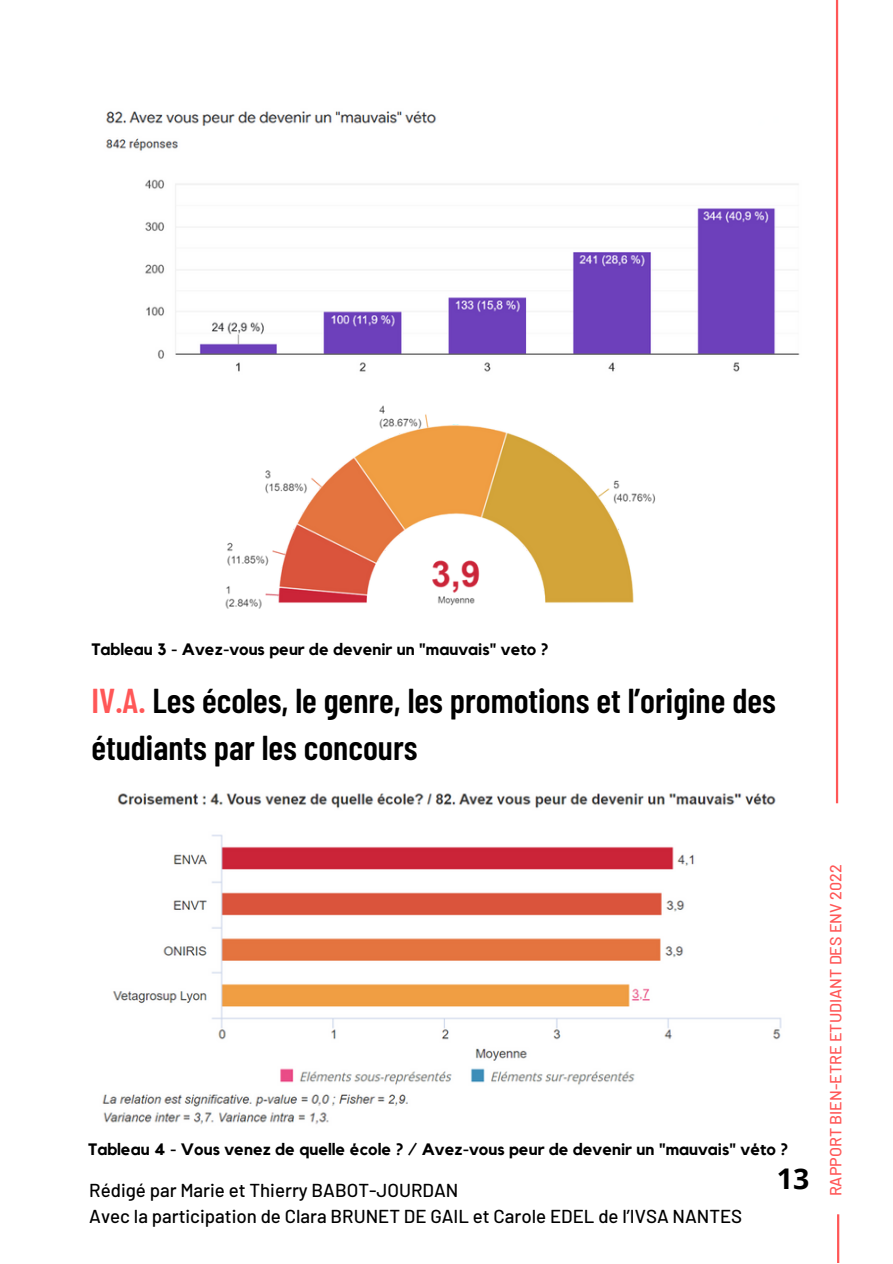
<style>
.page{position:relative;width:893px;height:1264px;background:#fff}
.page>*{position:absolute;margin:0;border:0;box-sizing:border-box;transform-origin:0 0}
.t1{font:600 34.5px/47.2px "Barlow Condensed";color:#000}
.t2{font:700 28.5px "Open Sans";color:#000}
.t3{font:500 18.75px "Barlow";color:#000}
.t4{font:700 16.5px "Kollektif";color:#000}
.t5{font:500 16.05px "Barlow";color:#ff5757}
.s1{color:#ff5757}
</style>
<div class="page">
<hr style="left:835px;top:0;width:3px;height:803px;background:#ff5757">
<hr style="left:837px;top:1214px;width:2px;height:48px;background:#ff5757">
<img style="left:106px;top:111px;width:694px;height:261px">
<img style="left:225px;top:405px;width:431px;height:204px">
<img style="left:102px;top:793px;width:680px;height:332px">
<p class="t4" style="left:91px;top:641px;width:458px">Tableau 3 - Avez-vous peur de devenir un "mauvais" veto ?</p>
<p class="t1" style="left:91px;top:675px;width:685px"><span class="s1">IV.A.</span> Les écoles, le genre, les promotions et l’origine des étudiants par les concours</p>
<p class="t4" style="left:88px;top:1141px;width:701px">Tableau 4 - Vous venez de quelle école ? / Avez-vous peur de devenir un "mauvais" véto ?</p>
<p class="t3" style="left:89px;top:1178px;width:370px">Rédigé par Marie et Thierry BABOT-JOURDAN</p>
<p class="t3" style="left:89px;top:1203px;width:654px">Avec la participation de Clara BRUNET DE GAIL et Carole EDEL de l’IVSA NANTES</p>
<p class="t2" style="left:776px;top:1158px;width:34px">13</p>
<p class="t5" style="left:825px;top:1196px;width:333px;rotate:-90deg">RAPPORT BIEN-ETRE ETUDIANT DES ENV 2022</p>
</div>
